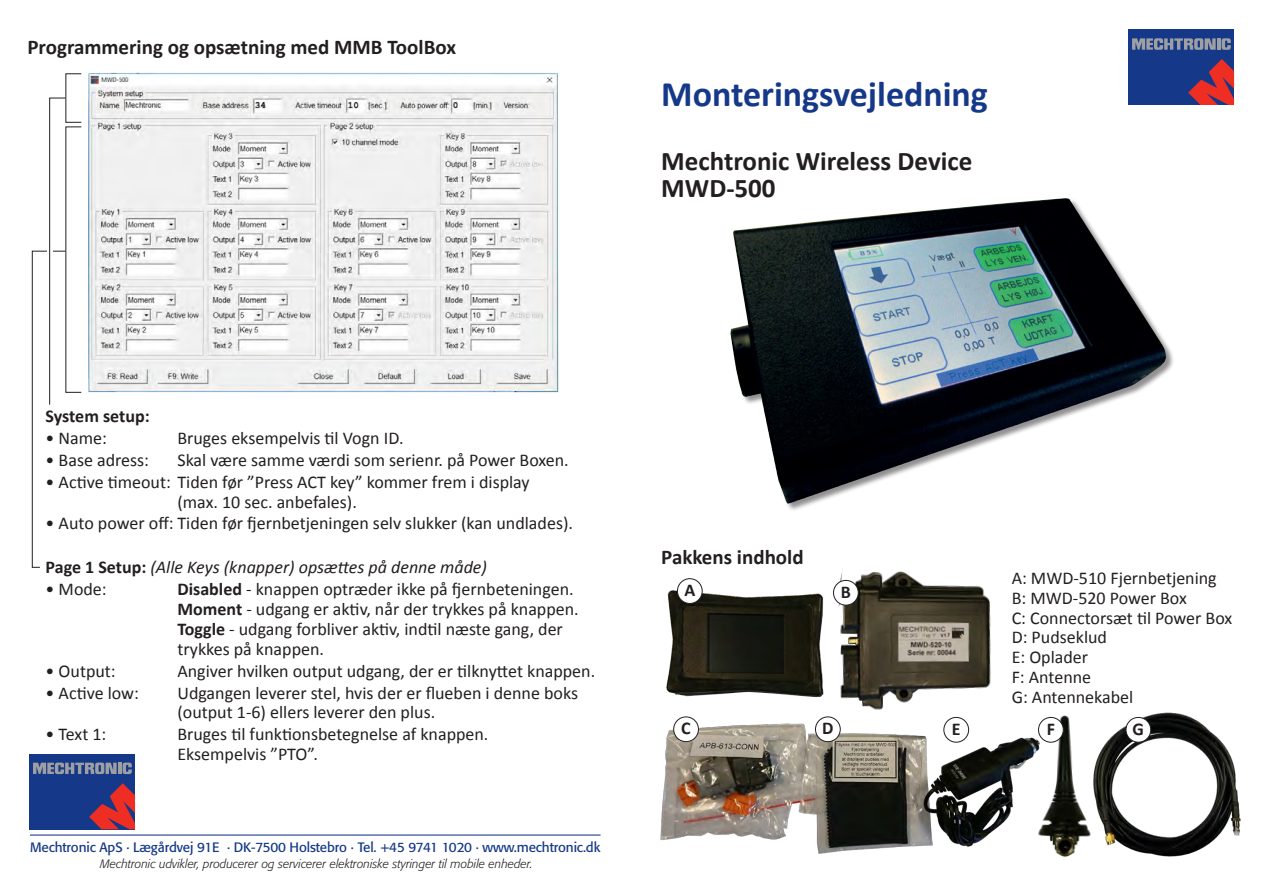
<style>
.page{position:relative;width:1263px;height:893px;background:#fff}
.page>*{position:absolute;margin:0;border:0;box-sizing:border-box;transform-origin:0 0}
.t1{font:700 36px "Calibri";color:#153889}
.t2{font:700 27px/27px "Calibri";color:#231f20}
.t3{font:700 21px "Calibri";color:#231f20}
.t4{font:18px/19.8px "Calibri";color:#231f20}
.t5{font:italic 18px "Calibri";color:#231f20}
.t6{font:700 18px "Calibri";letter-spacing:-.005em;color:#231f20}
.t7{font:13.5px "Formata";letter-spacing:-.01em;color:#153889}
.t8{font:italic 300 12px "Formata";color:#231f20}
.s1{font-weight:700;font-style:normal}
.s2{font-weight:700}
</style>
<div class="page">
<img style="left:1096px;top:712px;width:145px;height:145px">
<img style="left:1043px;top:715px;width:53px;height:142px">
<hr style="left:30px;top:834px;width:571px;height:2px;background:#153889">
<div style="left:29px;top:754px;width:106px;height:75px;background:#153889"></div>
<svg style="left:33px;top:763px;width:99px;height:11px"></svg>
<svg style="left:89px;top:783px;width:46px;height:46px"></svg>
<div style="left:730px;top:198px;width:445px;height:314px;background:#231f20;opacity:.5"></div>
<img style="left:733px;top:198px;width:331px;height:128px">
<div style="left:1128px;top:30px;width:106px;height:75px;background:#153889"></div>
<svg style="left:1132px;top:38px;width:99px;height:12px"></svg>
<svg style="left:1188px;top:59px;width:46px;height:46px"></svg>
<img style="left:88px;top:72px;width:471px;height:321px">
<svg style="left:32px;top:97px;width:34px;height:471px"></svg>
<img style="left:666px;top:578px;width:171px;height:120px">
<img style="left:837px;top:569px;width:154px;height:141px">
<img style="left:660px;top:718px;width:383px;height:136px">
<div style="left:677px;top:579px;width:25px;height:24px;background:#fff;border-radius:50%"></div>
<div style="left:677px;top:578px;width:25px;height:26px;border:1px solid #231f20;border-radius:50%"></div>
<div style="left:833px;top:580px;width:25px;height:25px;background:#fff;border-radius:50%"></div>
<div style="left:833px;top:580px;width:26px;height:25px;border:1px solid #231f20;border-radius:50%"></div>
<div style="left:674px;top:717px;width:24px;height:25px;background:#fff;border-radius:50%"></div>
<div style="left:673px;top:716px;width:26px;height:26px;border:1px solid #231f20;border-radius:50%"></div>
<div style="left:815px;top:717px;width:25px;height:25px;background:#fff;border-radius:50%"></div>
<div style="left:815px;top:716px;width:26px;height:26px;border:1px solid #231f20;border-radius:50%"></div>
<div style="left:944px;top:717px;width:25px;height:25px;background:#fff;border-radius:50%"></div>
<div style="left:943px;top:717px;width:26px;height:26px;border:1px solid #231f20;border-radius:50%"></div>
<div style="left:1038px;top:717px;width:25px;height:25px;background:#fff;border-radius:50%"></div>
<div style="left:1038px;top:717px;width:26px;height:26px;border:1px solid #231f20;border-radius:50%"></div>
<div style="left:1126px;top:717px;width:25px;height:25px;background:#fff;border-radius:50%"></div>
<div style="left:1125px;top:717px;width:26px;height:26px;border:1px solid #231f20;border-radius:50%"></div>
<p class="t3" style="left:27px;top:34px;width:430px">Programmering og opsætning med MMB ToolBox</p>
<p class="t1" style="left:661px;top:71px;width:328px">Monteringsvejledning</p>
<p class="t2" style="left:661px;top:148px;width:313px">Mechtronic Wireless Device<br>MWD-500</p>
<p class="t6" style="left:46px;top:404px;width:106px">System setup:</p>
<p class="t4" style="left:46px;top:428px;width:63px">• Name:</p>
<p class="t4" style="left:177px;top:428px;width:228px">Bruges eksempelvis til Vogn ID.</p>
<p class="t4" style="left:46px;top:450px;width:105px">• Base adress:</p>
<p class="t4" style="left:177px;top:450px;width:393px">Skal være samme værdi som serienr. på Power Boxen.</p>
<p class="t4" style="left:177px;top:472px;width:354px;text-indent:-132px">• Active timeout: Tiden før ”Press ACT key” kommer frem i display (max. 10 sec. anbefales).</p>
<p class="t4" style="left:46px;top:514px;width:529px">• Auto power off: Tiden før fjernbetjeningen selv slukker (kan undlades).</p>
<p class="t5" style="left:46px;top:555px;width:443px"><span class="s1">Page 1 Setup:</span> (Alle Keys (knapper) opsættes på denne måde)</p>
<p class="t4" style="left:46px;top:579px;width:63px">• Mode:</p>
<p class="t4" style="left:177px;top:579px;width:403px"><span class="s2">Disabled</span> - knappen optræder ikke på fjernbeteningen.<br><span class="s2">Moment</span> - udgang er aktiv, når der trykkes på knappen.<br><span class="s2">Toggle</span> - udgang forbliver aktiv, indtil næste gang, der trykkes på knappen.</p>
<p class="t4" style="left:46px;top:661px;width:72px">• Output:</p>
<p class="t4" style="left:177px;top:661px;width:419px">Angiver hvilken output udgang, der er tilknyttet knappen.</p>
<p class="t4" style="left:46px;top:683px;width:95px">• Active low:</p>
<p class="t4" style="left:177px;top:683px;width:402px">Udgangen leverer stel, hvis der er flueben i denne boks (output 1-6) ellers leverer den plus.</p>
<p class="t4" style="left:46px;top:724px;width:62px">• Text 1:</p>
<p class="t4" style="left:177px;top:724px;width:313px">Bruges til funktionsbetegnelse af knappen.<br>Eksempelvis ”PTO”.</p>
<p class="t7" style="left:30px;top:839px;width:572px">Mechtronic ApS · Lægårdvej 91E · DK-7500 Holstebro · Tel. +45 9741 1020 · www.mechtronic.dk</p>
<p class="t8" style="left:100px;top:857px;width:434px">Mechtronic udvikler, producerer og servicerer elektroniske styringer til mobile enheder.</p>
<p class="t3" style="left:661px;top:544px;width:144px">Pakkens indhold</p>
<p class="t6" style="left:684px;top:579px;width:12px">A</p>
<p class="t6" style="left:841px;top:580px;width:12px">B</p>
<p class="t4" style="left:1012px;top:568px;width:207px">A: MWD-510 Fjernbetjening</p>
<p class="t4" style="left:1012px;top:588px;width:177px">B: MWD-520 Power Box</p>
<p class="t4" style="left:1012px;top:608px;width:222px">C: Connectorsæt til Power Box</p>
<p class="t4" style="left:1012px;top:627px;width:97px">D: Pudseklud</p>
<p class="t4" style="left:1012px;top:647px;width:78px">E: Oplader</p>
<p class="t4" style="left:1012px;top:667px;width:81px">F: Antenne</p>
<p class="t4" style="left:1012px;top:687px;width:123px">G: Antennekabel</p>
<p class="t6" style="left:681px;top:717px;width:11px">C</p>
<p class="t6" style="left:822px;top:717px;width:13px">D</p>
<p class="t6" style="left:952px;top:717px;width:10px">E</p>
<p class="t6" style="left:1047px;top:717px;width:10px">F</p>
<p class="t6" style="left:1133px;top:717px;width:13px">G</p>
</div>
